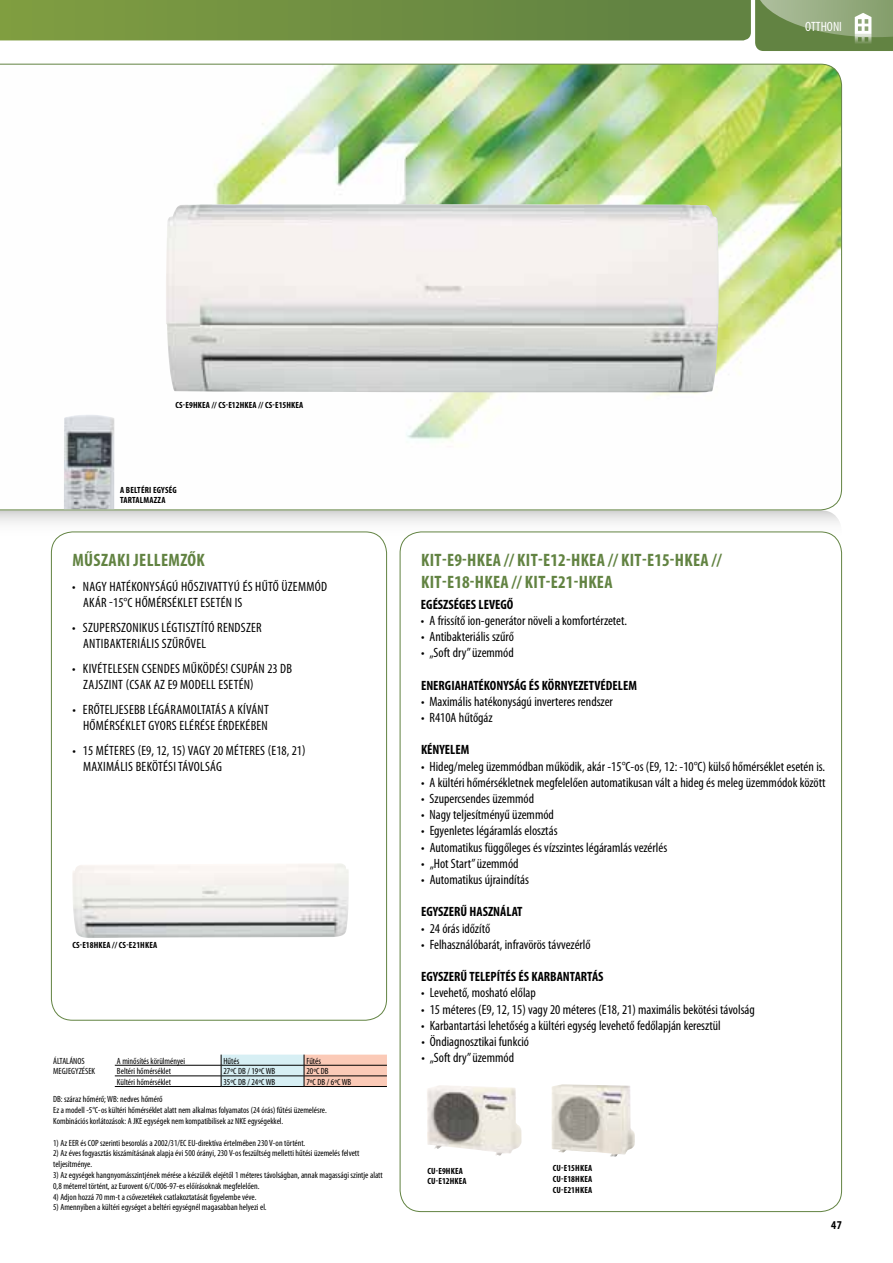
<style>
.page{position:relative;width:893px;height:1263px;background:#fff}
.page>*{position:absolute;margin:0;border:0;box-sizing:border-box;transform-origin:0 0}
.t1{font:700 condensed 18px/21.6px "Myriad Pro";letter-spacing:.02em;color:#628342}
.t2{font:condensed 13.5px "Myriad Pro";color:#000}
.t3{font:condensed 13.5px/16.2px "Myriad Pro";letter-spacing:.02em;color:#000}
.t4{font:700 condensed 13.5px "Myriad Pro";color:#000}
.t5{font:condensed 13.5px "Myriad Pro";color:#fff}
.t6{font:700 condensed 12px "Myriad Pro";color:#000}
.t7{font:condensed 9px/10.8px "Myriad Pro";color:#000}
.t8{font:700 condensed 9px/10.8px "Myriad Pro";letter-spacing:.02em;color:#000}
</style>
<div class="page">
<svg style="left:0;top:510px;width:842px;height:43px"></svg>
<img style="left:0;top:64px;width:842px;height:446px">
<img style="left:64px;top:415px;width:50px;height:94px">
<div style="left:400px;top:532px;width:442px;height:679px;background:#fff;border-radius:21px"></div>
<div style="left:51px;top:532px;width:336px;height:488px;background:#fff;border-radius:21px"></div>
<img style="left:166px;top:204px;width:553px;height:188px">
<img style="left:72px;top:863px;width:277px;height:75px">
<img style="left:552px;top:1084px;width:83px;height:73px">
<img style="left:427px;top:1085px;width:94px;height:71px">
<hr style="left:115px;top:1065px;width:106px;height:1px;background:#000">
<hr style="left:115px;top:1075px;width:106px;height:1px;background:#000">
<svg style="left:221px;top:1054px;width:166px;height:32px;background:#d8cdc6"></svg>
<hr style="left:115px;top:1086px;width:106px;height:1px;background:#000">
<hr style="left:221px;top:1086px;width:83px;height:1px;background:#000">
<hr style="left:304px;top:1086px;width:83px;height:1px;background:#000">
<svg style="left:0;top:0;width:751px;height:41px;background:#708f44"></svg>
<svg style="left:755px;top:0;width:138px;height:51px;background:#839d6a"></svg>
<h2 class="t5" style="left:805px;top:19px;width:38px">OTTHONI</h2>
<p class="t8" style="left:175px;top:400px;width:129px">CS-E9HKEA // CS-E12HKEA // CS-E15HKEA</p>
<p class="t8" style="left:120px;top:484px;width:58px">A BELTÉRI EGYSÉG<br>TARTALMAZZA</p>
<h1 class="t1" style="left:72px;top:549px;width:134px">MŰSZAKI JELLEMZŐK</h1>
<h2 class="t3" style="left:83px;top:578px;width:245px;text-indent:-11px">• NAGY HATÉKONYSÁGÚ HŐSZIVATTYÚ ÉS HŰTŐ ÜZEMMÓD<br>AKÁR -15°C HŐMÉRSÉKLET ESETÉN IS</h2>
<h2 class="t3" style="left:83px;top:619px;width:180px;text-indent:-11px">• SZUPERSZONIKUS LÉGTISZTÍTÓ RENDSZER<br>ANTIBAKTERIÁLIS SZŰRŐVEL</h2>
<h2 class="t3" style="left:83px;top:660px;width:211px;text-indent:-11px">• KIVÉTELESEN CSENDES MŰKÖDÉS! CSUPÁN 23 DB<br>ZAJSZINT (CSAK AZ E9 MODELL ESETÉN)</h2>
<h2 class="t3" style="left:72px;top:701px;width:198px;text-align:right">• ERŐTELJESEBB LÉGÁRAMOLTATÁS A KÍVÁNT<br>HŐMÉRSÉKLET GYORS ELÉRÉSE ÉRDEKÉBEN</h2>
<h2 class="t3" style="left:83px;top:742px;width:224px;text-indent:-11px">• 15 MÉTERES (E9,12,15) VAGY 20 MÉTERES (E18,21)<br>MAXIMÁLIS BEKÖTÉSI TÁVOLSÁG</h2>
<p class="t8" style="left:72px;top:940px;width:86px">CS-E18HKEA // CS-E21HKEA</p>
<p class="t7" style="left:53px;top:1055px;width:44px">ÁLTALÁNOS<br>MEGJEGYZÉSEK</p>
<p class="t7" style="left:117px;top:1055px;width:70px">A minősítés körülményei</p>
<p class="t7" style="left:223px;top:1055px;width:17px">Hűtés</p>
<p class="t7" style="left:306px;top:1055px;width:16px">Fűtés</p>
<p class="t7" style="left:117px;top:1066px;width:56px">Beltéri hőmérséklet</p>
<p class="t7" style="left:223px;top:1066px;width:53px">27ºC DB / 19ºC WB</p>
<p class="t7" style="left:306px;top:1066px;width:24px">20ºC DB</p>
<p class="t7" style="left:117px;top:1076px;width:56px">Kültéri hőmérséklet</p>
<p class="t7" style="left:223px;top:1076px;width:53px">35ºC DB / 24ºC WB</p>
<p class="t7" style="left:306px;top:1076px;width:46px">7ºC DB / 6ºC WB</p>
<p class="t7" style="left:53px;top:1094px;width:275px">DB: száraz hőmérő; WB: nedves hőmérő<br>Ez a modell -5°C-os kültéri hőmérséklet alatt nem alkalmas folyamatos (24 órás) fűtési üzemelésre.<br>Kombinációs korlátozások: A JKE egységek nem kompatibilisek az NKE egységekkel.</p>
<p class="t7" style="left:53px;top:1137px;width:254px">1) Az EER és COP szerinti besorolás a 2002/31/EC EU-direktíva értelmében 230 V-on történt.</p>
<p class="t7" style="left:53px;top:1148px;width:308px">2) Az éves fogyasztás kiszámításának alapja évi 500 órányi, 230 V-os feszültség melletti hűtési üzemelés felvett teljesítménye.</p>
<p class="t7" style="left:53px;top:1169px;width:331px">3) Az egységek hangnyomásszintjének mérése a készülék elejétől 1 méteres távolságban, annak magassági szintje alatt<br>0,8 méterrel történt, az Eurovent 6/C/006-97-es előírásoknak megfelelően.</p>
<p class="t7" style="left:53px;top:1191px;width:205px">4) Adjon hozzá 70 mm-t a csővezetékek csatlakoztatását figyelembe véve.</p>
<p class="t7" style="left:53px;top:1202px;width:215px">5) Amennyiben a kültéri egységet a beltéri egységnél magasabban helyezi el.</p>
<h1 class="t1" style="left:421px;top:549px;width:302px">KIT-E9-HKEA // KIT-E12-HKEA // KIT-E15-HKEA //<br>KIT-E18-HKEA // KIT-E21-HKEA</h1>
<h2 class="t4" style="left:421px;top:596px;width:94px">EGÉSZSÉGES LEVEGŐ</h2>
<h2 class="t2" style="left:421px;top:612px;width:208px">• A frissítő ion-generátor növeli a komfortérzetet.</h2>
<h2 class="t2" style="left:421px;top:628px;width:94px">• Antibakteriális szűrő</h2>
<h2 class="t2" style="left:421px;top:645px;width:94px">• „Soft dry”üzemmód</h2>
<h2 class="t4" style="left:421px;top:677px;width:217px">ENERGIAHATÉKONYSÁG ÉS KÖRNYEZETVÉDELEM</h2>
<h2 class="t2" style="left:421px;top:693px;width:193px">• Maximális hatékonyságú inverteres rendszer</h2>
<h2 class="t2" style="left:421px;top:709px;width:73px">• R410A hűtőgáz</h2>
<h2 class="t4" style="left:421px;top:741px;width:50px">KÉNYELEM</h2>
<h2 class="t2" style="left:421px;top:758px;width:406px">• Hideg/meleg üzemmódban működik, akár -15°C-os (E9, 12: -10°C) külső hőmérséklet esetén is.</h2>
<h2 class="t2" style="left:421px;top:774px;width:406px">• A kültéri hőmérsékletnek megfelelően automatikusan vált a hideg és meleg üzemmódok között</h2>
<h2 class="t2" style="left:421px;top:790px;width:114px">• Szupercsendes üzemmód</h2>
<h2 class="t2" style="left:421px;top:807px;width:134px">• Nagy teljesítményű üzemmód</h2>
<h2 class="t2" style="left:421px;top:823px;width:138px">• Egyenletes légáramlás elosztás</h2>
<h2 class="t2" style="left:421px;top:839px;width:248px">• Automatikus függőleges és vízszintes légáramlás vezérlés</h2>
<h2 class="t2" style="left:421px;top:855px;width:99px">• „Hot Start”üzemmód</h2>
<h2 class="t2" style="left:421px;top:871px;width:109px">• Automatikus újraindítás</h2>
<h2 class="t4" style="left:421px;top:903px;width:103px">EGYSZERŰ HASZNÁLAT</h2>
<h2 class="t2" style="left:421px;top:920px;width:70px">• 24 órás időzítő</h2>
<h2 class="t2" style="left:421px;top:936px;width:171px">• Felhasználóbarát, infravörös távvezérlő</h2>
<h2 class="t4" style="left:421px;top:968px;width:184px">EGYSZERŰ TELEPÍTÉS ÉS KARBANTARTÁS</h2>
<h2 class="t2" style="left:421px;top:985px;width:116px">• Levehető, mosható előlap</h2>
<h2 class="t2" style="left:421px;top:1001px;width:335px">• 15 méteres (E9, 12, 15) vagy 20 méteres (E18, 21) maximális bekötési távolság</h2>
<h2 class="t2" style="left:421px;top:1017px;width:301px">• Karbantartási lehetőség a kültéri egység levehető fedőlapján keresztül</h2>
<h2 class="t2" style="left:421px;top:1033px;width:109px">• Öndiagnosztikai funkció</h2>
<h2 class="t2" style="left:421px;top:1050px;width:94px">• „Soft dry”üzemmód</h2>
<p class="t8" style="left:427px;top:1165px;width:41px">CU-E9HKEA<br>CU-E12HKEA</p>
<p class="t8" style="left:553px;top:1162px;width:41px;text-align:justify">CU-E15HKEA CU-E18HKEA CU-E21HKEA</p>
<h3 class="t6" style="left:831px;top:1218px;width:12px">47</h3>
</div>
